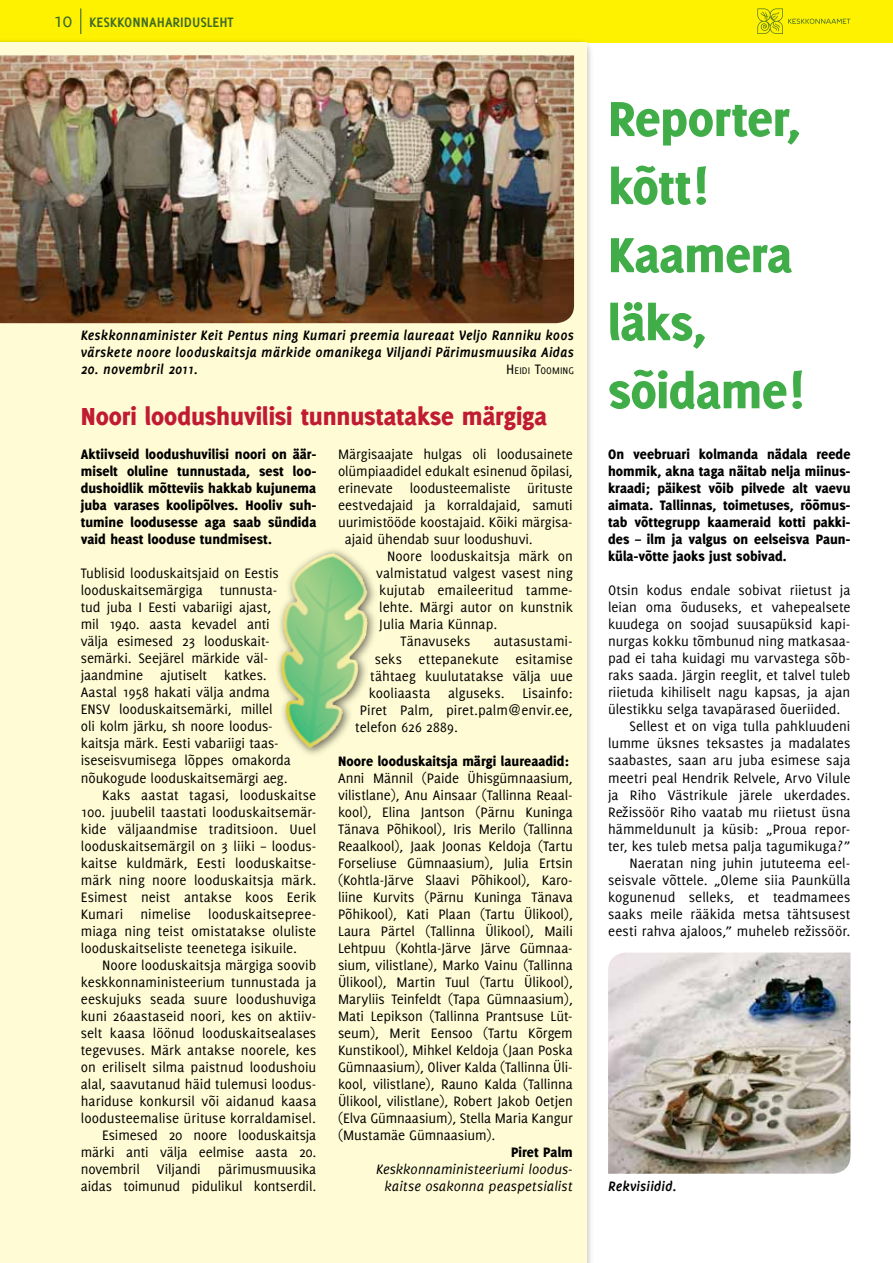
<style>
.page{position:relative;width:893px;height:1263px;background:#fff}
.page>*{position:absolute;margin:0;border:0;box-sizing:border-box;transform-origin:0 0}
.t1{font:800 54px/68.1px "Delicious";letter-spacing:-.005em;color:#41ad49}
.t2{font:800 27px "Delicious";letter-spacing:-.005em;color:#c11a33}
.t3{font:15px/17px "Delicious";color:#000;text-align:justify}
.t4{font:800 15px/17px "Delicious";letter-spacing:.005em;color:#000;text-align:justify}
.t5{font:italic 700 15px/17px "Delicious";letter-spacing:.01em;color:#000}
.t6{font:italic 15px/17px "Delicious";letter-spacing:.005em;color:#000;text-align:center}
.t7{font:700 15px "Delicious";color:#3d6a27}
.t8{font:10.5px "Delicious";letter-spacing:.01em;color:#000}
.s1{font-weight:400;font-size:21px}
.s2{font-size:15px}
</style>
<div class="page">
<div style="left:0;top:0;width:893px;height:43px;background:#fff200"></div>
<svg style="left:80px;top:9px;width:1px;height:25px"></svg>
<svg style="left:757px;top:8px;width:93px;height:26px"></svg>
<div style="left:0;top:43px;width:587px;height:1220px;background:#fffcd5"></div>
<img style="left:0;top:55px;width:574px;height:268px">
<div style="left:274px;top:546px;width:104px;height:212px;background:#000;opacity:.6"></div>
<img style="left:283px;top:553px;width:50px;height:86px">
<img style="left:608px;top:952px;width:242px;height:222px">
<p class="t7" style="left:53px;top:14px;width:182px"><span class="s1">10</span> KESKKONNAHARIDUSLEHT</p>
<p class="t5" style="left:81px;top:327px;width:495px">Keskkonnaminister Keit Pentus ning Kumari preemia laureaat Veljo Ranniku koos värskete noore looduskaitsja märkide omanikega Viljandi Pärimusmuusika Aidas</p>
<p class="t5" style="left:81px;top:361px;width:119px">20. novembril 2011.</p>
<p class="t8" style="left:506px;top:365px;width:68px"><span class="s2">H</span> EIDI <span class="s2">T</span>OOMING</p>
<h2 class="t2" style="left:81px;top:401px;width:468px">Noori loodushuvilisi tunnustatakse märgiga</h2>
<p class="t4" style="left:81px;top:446px;width:237px">Aktiivseid loodushuvilisi noori on äär&shy;miselt oluline tunnustada, sest loo&shy;dushoidlik mõtteviis hakkab kujunema juba varases koolipõlves. Hooliv suh&shy;tumine loodusesse aga saab sündida vaid heast looduse tundmisest.</p>
<p class="t3" style="left:81px;top:565px;width:199px">Tublisid looduskaitsjaid on Eestis</p>
<p class="t3" style="left:81px;top:582px;width:198px">looduskaitsemärgiga tunnusta-</p>
<p class="t3" style="left:81px;top:599px;width:192px">tud juba I Eesti vabariigi ajast,</p>
<p class="t3" style="left:81px;top:616px;width:190px">mil 1940. aasta kevadel anti</p>
<p class="t3" style="left:81px;top:633px;width:191px">välja esimesed 23 looduskait-</p>
<p class="t3" style="left:81px;top:650px;width:189px">semärki. Seejärel märkide väl-</p>
<p class="t3" style="left:81px;top:667px;width:188px">jaandmine ajutiselt katkes.</p>
<p class="t3" style="left:81px;top:684px;width:190px">Aastal 1958 hakati välja andma</p>
<p class="t3" style="left:81px;top:701px;width:193px">ENSV looduskaitsemärki, millel</p>
<p class="t3" style="left:81px;top:718px;width:194px">oli kolm järku, sh noore loodus-</p>
<p class="t3" style="left:81px;top:735px;width:199px">kaitsja märk. Eesti vabariigi taas-</p>
<p class="t3" style="left:81px;top:752px;width:212px">iseseisvumisega lõppes omakorda</p>
<p class="t3" style="left:81px;top:769px;width:208px">nõukogude looduskaitsemärgi aeg.</p>
<p class="t3" style="left:102px;top:786px;width:216px">Kaks aastat tagasi, looduskaitse</p>
<p class="t3" style="left:81px;top:803px;width:237px">100. juubelil taastati looduskaitsemär-</p>
<p class="t3" style="left:81px;top:820px;width:237px">kide väljaandmise traditsioon. Uuel</p>
<p class="t3" style="left:81px;top:837px;width:237px">looduskaitsemärgil on 3 liiki – loodus-</p>
<p class="t3" style="left:81px;top:854px;width:237px">kaitse kuldmärk, Eesti looduskaitse-</p>
<p class="t3" style="left:81px;top:871px;width:237px">märk ning noore looduskaitsja märk.</p>
<p class="t3" style="left:81px;top:888px;width:237px">Esimest neist antakse koos Eerik</p>
<p class="t3" style="left:81px;top:905px;width:237px">Kumari nimelise looduskaitsepree-</p>
<p class="t3" style="left:81px;top:922px;width:237px">miaga ning teist omistatakse oluliste</p>
<p class="t3" style="left:81px;top:939px;width:218px">looduskaitseliste teenetega isikuile.</p>
<p class="t3" style="left:102px;top:956px;width:216px">Noore looduskaitsja märgiga soovib</p>
<p class="t3" style="left:81px;top:973px;width:237px">keskkonnaministeerium tunnustada ja</p>
<p class="t3" style="left:81px;top:990px;width:237px">eeskujuks seada suure loodushuviga</p>
<p class="t3" style="left:81px;top:1007px;width:237px">kuni 26aastaseid noori, kes on aktiiv-</p>
<p class="t3" style="left:81px;top:1024px;width:237px">selt kaasa löönud looduskaitsealases</p>
<p class="t3" style="left:81px;top:1041px;width:237px">tegevuses. Märk antakse noorele, kes</p>
<p class="t3" style="left:81px;top:1058px;width:237px">on eriliselt silma paistnud loodushoiu</p>
<p class="t3" style="left:81px;top:1075px;width:237px">alal, saavutanud häid tulemusi loodus-</p>
<p class="t3" style="left:81px;top:1092px;width:237px">hariduse konkursil või aidanud kaasa</p>
<p class="t3" style="left:81px;top:1109px;width:237px">loodusteemalise ürituse korraldamisel.</p>
<p class="t3" style="left:102px;top:1126px;width:216px">Esimesed 20 noore looduskaitsja</p>
<p class="t3" style="left:81px;top:1143px;width:237px">märki anti välja eelmise aasta 20.</p>
<p class="t3" style="left:81px;top:1160px;width:237px">novembril Viljandi pärimusmuusika</p>
<p class="t3" style="left:81px;top:1177px;width:237px">aidas toimunud pidulikul kontserdil.</p>
<p class="t3" style="left:338px;top:446px;width:236px">Märgisaajate hulgas oli loodusainete</p>
<p class="t3" style="left:338px;top:463px;width:236px">olümpiaadidel edukalt esinenud õpilasi,</p>
<p class="t3" style="left:338px;top:480px;width:236px">erinevate loodusteemaliste ürituste</p>
<p class="t3" style="left:338px;top:497px;width:236px">eestvedajaid ja korraldajaid, samuti</p>
<p class="t3" style="left:338px;top:514px;width:236px">uurimistööde koostajaid. Kõiki märgisa-</p>
<p class="t3" style="left:345px;top:531px;width:189px">ajaid ühendab suur loodushuvi.</p>
<p class="t3" style="left:387px;top:548px;width:187px">Noore looduskaitsja märk on</p>
<p class="t3" style="left:376px;top:565px;width:198px">valmistatud valgest vasest ning</p>
<p class="t3" style="left:379px;top:582px;width:195px">kujutab emaileeritud tamme-</p>
<p class="t3" style="left:379px;top:599px;width:195px">lehte. Märgi autor on kunstnik</p>
<p class="t3" style="left:379px;top:616px;width:119px">Julia Maria Künnap.</p>
<p class="t3" style="left:401px;top:633px;width:71px">Tänavuseks</p>
<p class="t3" style="left:494px;top:633px;width:81px">autasustami-</p>
<p class="t3" style="left:375px;top:650px;width:200px">seks ettepanekute esitamise</p>
<p class="t3" style="left:370px;top:667px;width:204px">tähtaeg kuulutatakse välja uue</p>
<p class="t3" style="left:369px;top:684px;width:206px">kooliaasta alguseks. Lisainfo:</p>
<p class="t3" style="left:360px;top:701px;width:214px">Piret Palm, piret.palm@envir.ee,</p>
<p class="t3" style="left:355px;top:718px;width:104px">telefon 626 2889.</p>
<p class="t4" style="left:338px;top:752px;width:233px">Noore looduskaitsja märgi laureaadid:</p>
<p class="t3" style="left:338px;top:769px;width:236px">Anni Männil (Paide Ühisgümnaasium, vilistlane), Anu Ainsaar (Tallinna Reaal&shy;kool), Elina Jantson (Pärnu Kuninga Tänava Põhikool), Iris Merilo (Tallinna Reaalkool), Jaak Joonas Keldoja (Tartu Forseliuse Gümnaasium), Julia Ertsin (Kohtla-Järve Slaavi Põhikool), Karo&shy;liine Kurvits (Pärnu Kuninga Tänava Põhikool), Kati Plaan (Tartu Ülikool), Laura Pärtel (Tallinna Ülikool), Maili Lehtpuu (Kohtla-Järve Järve Gümnaa&shy;sium, vilistlane), Marko Vainu (Tallinna Ülikool), Martin Tuul (Tartu Ülikool), Maryliis Teinfeldt (Tapa Gümnaasium), Mati Lepikson (Tallinna Prantsuse Lüt&shy;seum), Merit Eensoo (Tartu Kõrgem Kunstikool), Mihkel Keldoja (Jaan Poska Gümnaasium), Oliver Kalda (Tallinna Üli&shy;kool, vilistlane), Rauno Kalda (Tallinna Ülikool, vilistlane), Robert Jakob Oetjen (Elva Gümnaasium), Stella Maria Kangur (Mustamäe Gümnaasium).</p>
<p class="t4" style="left:511px;top:1143px;width:63px">Piret Palm</p>
<p class="t6" style="left:376px;top:1160px;width:198px">Keskkonnaministeeriumi loodus&shy;kaitse osakonna peaspetsialist</p>
<h1 class="t1" style="left:608px;top:84px;width:197px">Reporter, kõtt!<br>Kaamera läks, sõidame!</h1>
<p class="t4" style="left:608px;top:446px;width:244px">On veebruari kolmanda nädala reede hommik, akna taga näitab nelja miinus&shy;kraadi; päikest võib pilvede alt vaevu aimata. Tallinnas, toimetuses, rõõmus&shy;tab võttegrupp kaameraid kotti pakki&shy;des – ilm ja valgus on eelseisva Paun&shy;küla-võtte jaoks just sobivad.</p>
<p class="t3" style="left:608px;top:582px;width:244px">Otsin kodus endale sobivat riietust ja</p>
<p class="t3" style="left:608px;top:599px;width:244px">leian oma õuduseks, et vahepealsete</p>
<p class="t3" style="left:608px;top:616px;width:244px">kuudega on soojad suusapüksid kapi-</p>
<p class="t3" style="left:608px;top:633px;width:244px">nurgas kokku tõmbunud ning matkasaa-</p>
<p class="t3" style="left:608px;top:650px;width:244px">pad ei taha kuidagi mu varvastega sõb-</p>
<p class="t3" style="left:608px;top:667px;width:244px">raks saada. Järgin reeglit, et talvel tuleb</p>
<p class="t3" style="left:608px;top:684px;width:244px">riietuda kihiliselt nagu kapsas, ja ajan</p>
<p class="t3" style="left:608px;top:701px;width:234px">ülestikku selga tavapärased õueriided.</p>
<p class="t3" style="left:629px;top:718px;width:223px">Sellest et on viga tulla pahkluudeni</p>
<p class="t3" style="left:608px;top:735px;width:244px">lumme üksnes teksastes ja madalates</p>
<p class="t3" style="left:608px;top:752px;width:244px">saabastes, saan aru juba esimese saja</p>
<p class="t3" style="left:608px;top:769px;width:244px">meetri peal Hendrik Relvele, Arvo Vilule</p>
<p class="t3" style="left:608px;top:786px;width:244px">ja Riho Västrikule järele ukerdades.</p>
<p class="t3" style="left:608px;top:803px;width:244px">Reˇzissöör Riho vaatab mu riietust üsna</p>
<p class="t3" style="left:608px;top:820px;width:244px">hämmeldunult ja küsib: „Proua repor-</p>
<p class="t3" style="left:608px;top:837px;width:244px">ter, kes tuleb metsa palja tagumikuga?”</p>
<p class="t3" style="left:629px;top:854px;width:223px">Naeratan ning juhin jututeema eel-</p>
<p class="t3" style="left:608px;top:871px;width:244px">seisvale võttele. „Oleme siia Paunkülla</p>
<p class="t3" style="left:608px;top:888px;width:244px">kogunenud selleks, et teadmamees</p>
<p class="t3" style="left:608px;top:905px;width:244px">saaks meile rääkida metsa tähtsusest</p>
<p class="t3" style="left:608px;top:922px;width:244px">eesti rahva ajaloos,” muheleb reˇzissöör.</p>
<p class="t5" style="left:608px;top:1177px;width:70px">Rekvisiidid.</p>
</div>
